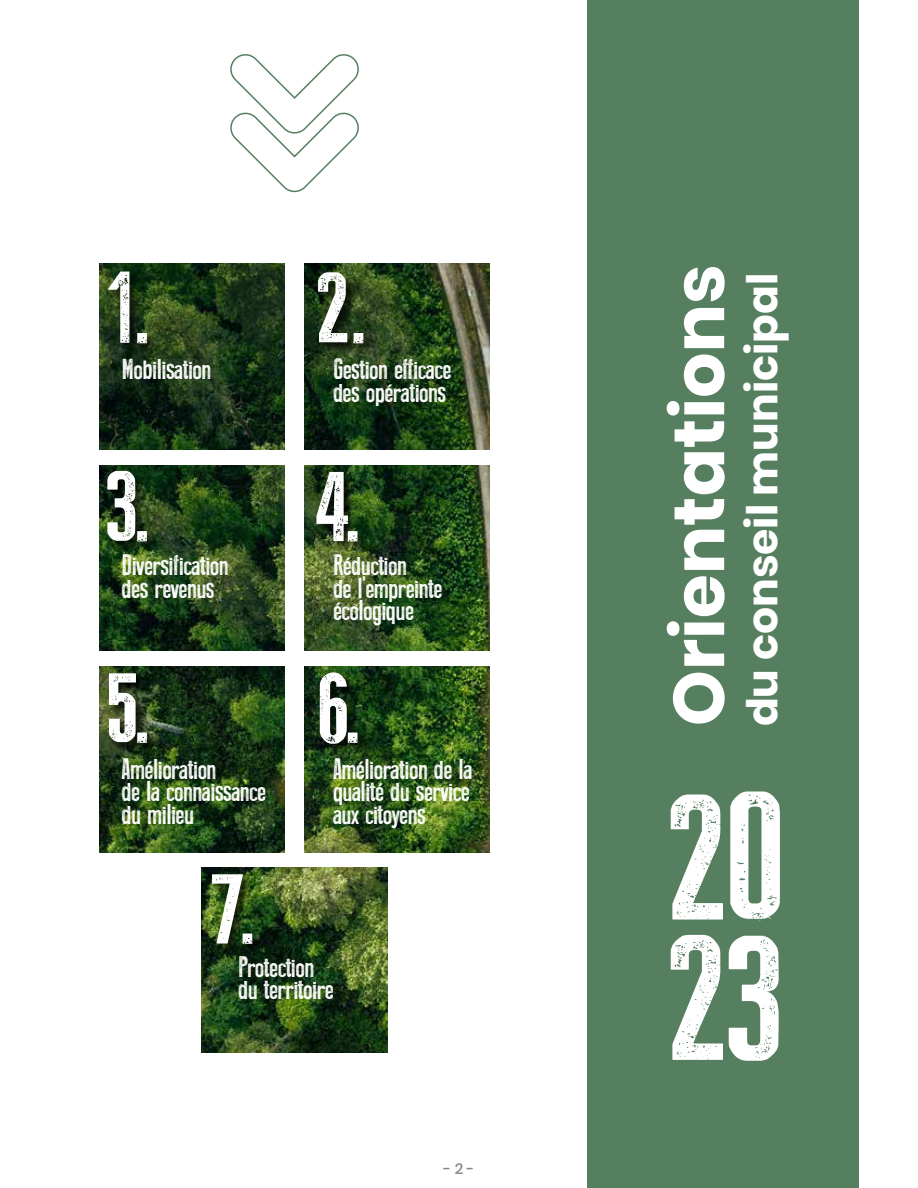
<style>
.page{position:relative;width:918px;height:1188px;background:#fff}
.page>*{position:absolute;margin:0;border:0;box-sizing:border-box;transform-origin:0 0}
.t1{font:171.6px/140.4px "Press Style CY";color:#fff}
.t2{font:96px/201px "Press Style CY";color:#fff;text-align:center}
.t3{font:700 71.4px "Poppins";color:#fff}
.t4{font:700 42.45px "Poppins";color:#fff}
.t5{font:28.8px/22.5px "Press Style CY";letter-spacing:-.02em;color:#fff}
.t6{font:500 15px "Poppins";color:#878787}
</style>
<div class="page">
<div style="left:588px;top:0;width:271px;height:1188px;background:#567f60"></div>
<img style="left:99px;top:465px;width:186px;height:186px">
<img style="left:304px;top:465px;width:186px;height:186px">
<img style="left:99px;top:264px;width:186px;height:185px">
<img style="left:304px;top:264px;width:186px;height:185px">
<img style="left:99px;top:667px;width:186px;height:185px">
<img style="left:304px;top:667px;width:186px;height:185px">
<img style="left:202px;top:867px;width:185px;height:186px">
<div style="left:107px;top:271px;width:52px;height:84px;background:#000;opacity:.75"></div>
<div style="left:317px;top:272px;width:58px;height:83px;background:#000;opacity:.75"></div>
<div style="left:106px;top:470px;width:53px;height:83px;background:#000;opacity:.75"></div>
<div style="left:315px;top:471px;width:54px;height:82px;background:#000;opacity:.75"></div>
<div style="left:107px;top:673px;width:52px;height:81px;background:#000;opacity:.75"></div>
<div style="left:318px;top:671px;width:51px;height:84px;background:#000;opacity:.75"></div>
<div style="left:210px;top:873px;width:54px;height:82px;background:#000;opacity:.75"></div>
<svg style="left:230px;top:54px;width:129px;height:139px"></svg>
<h2 class="t2" style="left:105px;top:214px;width:260px">1. 2.</h2>
<p class="t5" style="left:122px;top:359px;width:91px">Mobilisation</p>
<p class="t5" style="left:333px;top:359px;width:120px">Gestion efficace des opérations</p>
<h2 class="t2" style="left:105px;top:412px;width:255px">3. 4.</h2>
<p class="t5" style="left:122px;top:555px;width:109px">Diversification des revenus</p>
<p class="t5" style="left:333px;top:555px;width:111px">Réduction<br>de l’empreinte écologique</p>
<h2 class="t2" style="left:105px;top:614px;width:255px">5. 6.<br>7.</h2>
<p class="t5" style="left:122px;top:759px;width:146px">Amélioration<br>de la connaissance du milieu</p>
<p class="t5" style="left:333px;top:759px;width:141px;text-align:justify">Amélioration de la qualité du service aux citoyens</p>
<p class="t5" style="left:238px;top:957px;width:97px">Protection du territoire</p>
<p class="t6" style="left:444px;top:1160px;width:32px">- 2 -</p>
<h3 class="t3" style="left:658px;top:726px;width:463px;rotate:-90deg">Orientations</h3>
<h3 class="t4" style="left:738px;top:726px;width:455px;rotate:-90deg">du conseil municipal</h3>
<h1 class="t1" style="left:667px;top:800px;width:118px">20<br>23</h1>
</div>
